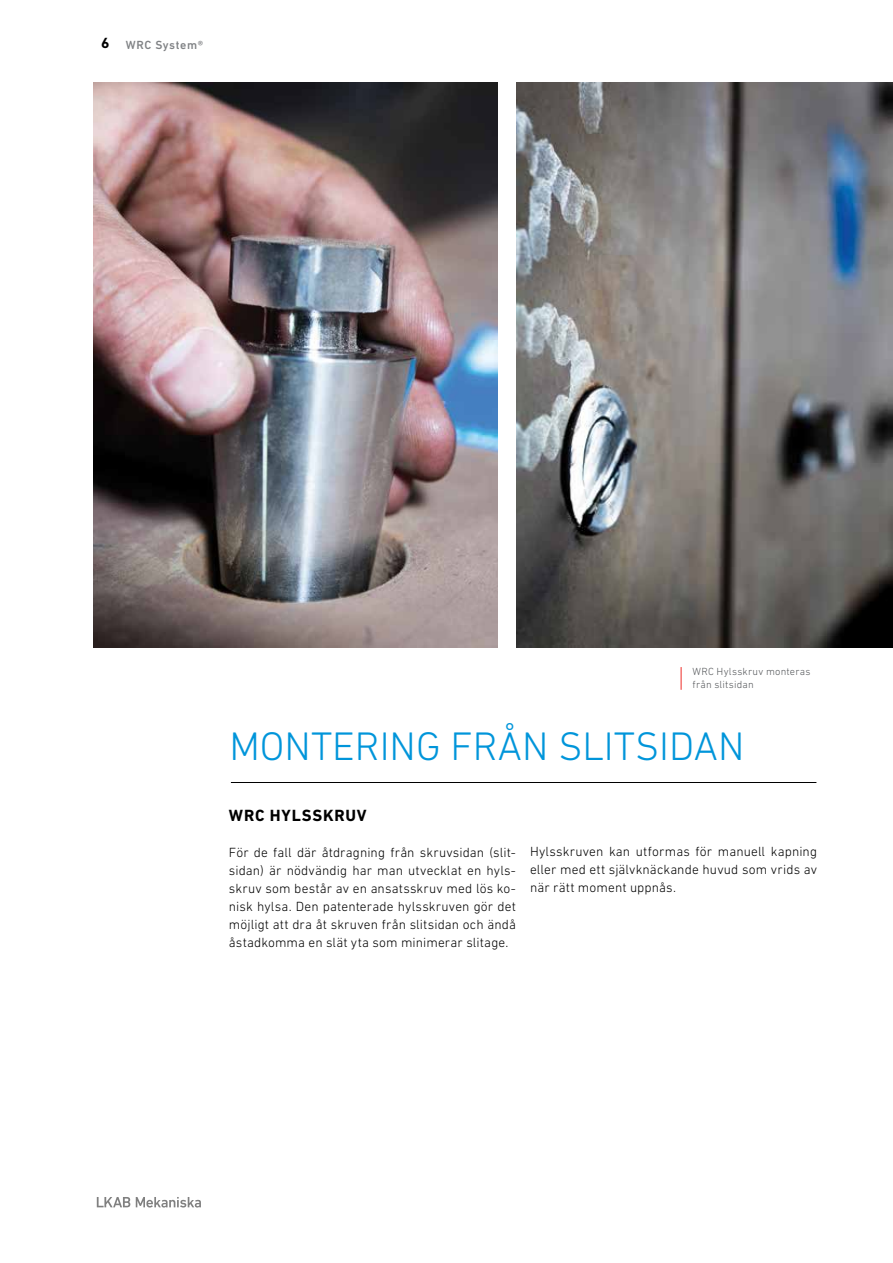
<style>
.page{position:relative;width:893px;height:1263px;background:#fff}
.page>*{position:absolute;margin:0;border:0;box-sizing:border-box;transform-origin:0 0}
.t1{font:300 40.5px "DIN Next LT Profor LKAB";color:#0095da}
.t2{font:700 16.5px "DIN Next LT Profor LKAB";letter-spacing:.05em;color:#000}
.t3{font:300 13.5px/18px "DIN Next LT Pro";letter-spacing:.01em;color:#000;text-align:justify}
.t4{font:500 12px "DIN Next LT Pro";letter-spacing:.05em;color:#808285}
.t5{font:300 10.5px/13.5px "DIN Next LT Pro";letter-spacing:.02em;color:#55585b}
.s1{font-weight:700;font-size:15px;color:#000}
</style>
<div class="page">
<svg style="left:97px;top:1197px;width:104px;height:10px"></svg>
<img style="left:94px;top:83px;width:403px;height:565px">
<img style="left:516px;top:83px;width:377px;height:565px">
<hr style="left:231px;top:782px;width:585px;height:1px;background:#000">
<svg style="left:681px;top:667px;width:1px;height:23px"></svg>
<p class="t4" style="left:101px;top:38px;width:104px"><span class="s1">6</span> WRC System®</p>
<p class="t5" style="left:692px;top:664px;width:120px">WRC Hylsskruv monteras från slitsidan</p>
<h1 class="t1" style="left:229px;top:723px;width:516px">MONTERING FRÅN SLITSIDAN</h1>
<p class="t2" style="left:229px;top:805px;width:139px">WRC HYLSSKRUV</p>
<p class="t3" style="left:229px;top:843px;width:289px">För de fall där åtdragning från skruvsidan (slit&shy;sidan) är nödvändig har man utvecklat en hyls&shy;skruv som består av en ansatsskruv med lös ko&shy;nisk hylsa. Den patenterade hylsskruven gör det möjligt att dra åt skruven från slitsidan och ändå åstadkomma en slät yta som minimerar slitage.</p>
<p class="t3" style="left:530px;top:842px;width:289px">Hylsskruven kan utformas för manuell kapning eller med ett självknäckande huvud som vrids av när rätt moment uppnås.</p>
</div>
